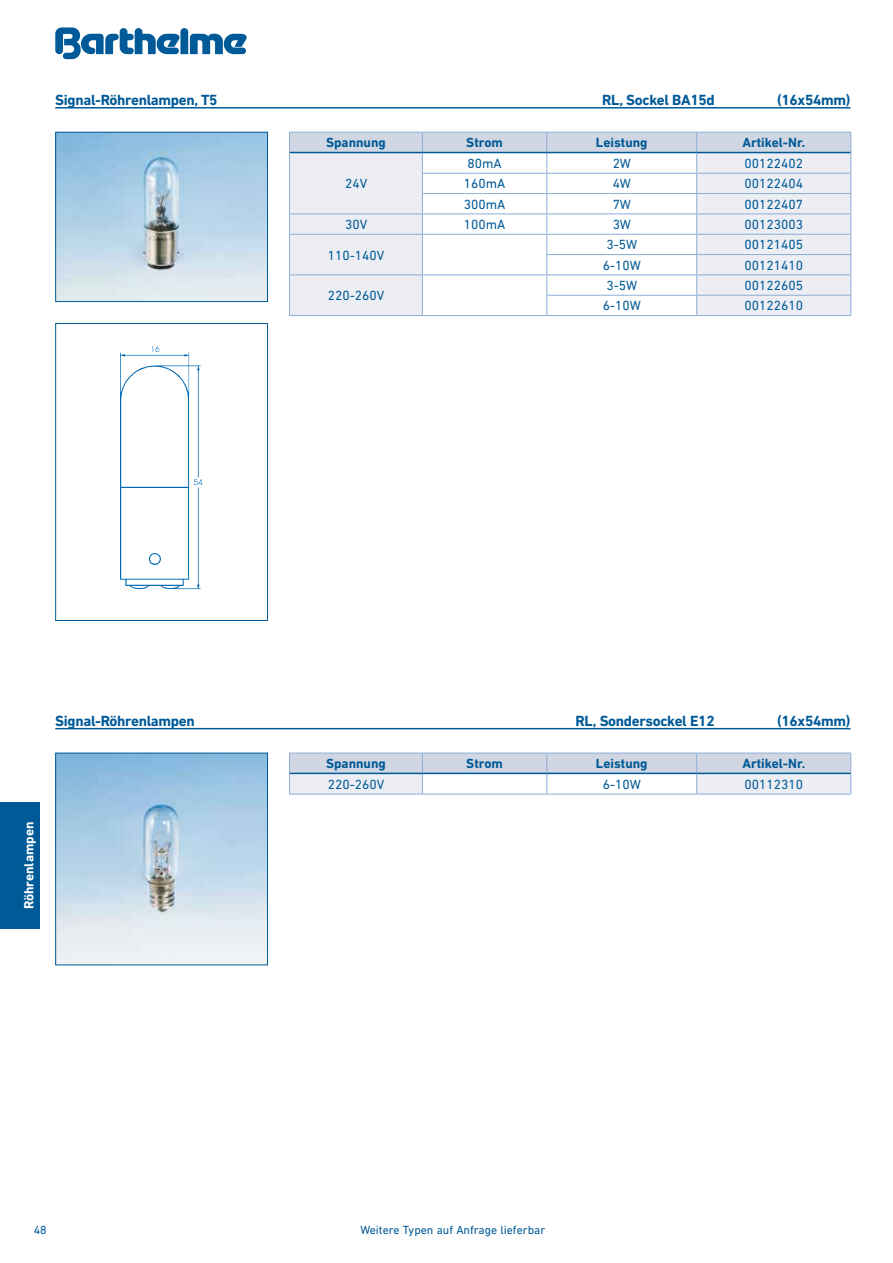
<style>
.page{position:relative;width:893px;height:1263px;background:#fff}
.page>*{position:absolute;margin:0;border:0;box-sizing:border-box;transform-origin:0 0}
.t1{font:700 15px "DIN Next LT Pro";letter-spacing:-.02em;color:#005a98}
.t2{font:13.5px "DIN Next LT Pro";color:#005a98}
.t3{font:700 13.5px "DIN Next LT Pro";color:#005a98}
.t4{font:700 13.5px "DIN Next LT Pro";color:#fff}
.t5{font:12px "DIN Next LT Pro";color:#005a98}
</style>
<div class="page">
<svg style="left:55px;top:27px;width:192px;height:32px"></svg>
<div style="left:0;top:803px;width:40px;height:126px;background:#005a98"></div>
<hr style="left:55px;top:107px;width:795px;height:2px;background:#005a98">
<img style="left:57px;top:134px;width:209px;height:166px">
<div style="left:55px;top:132px;width:213px;height:170px;border:1px solid #005a98"></div>
<hr style="left:289px;top:315px;width:133px;height:1px;background:#8baed7">
<hr style="left:422px;top:315px;width:125px;height:1px;background:#8baed7">
<hr style="left:547px;top:315px;width:150px;height:1px;background:#8baed7">
<svg style="left:289px;top:132px;width:562px;height:183px"></svg>
<hr style="left:697px;top:315px;width:154px;height:1px;background:#8baed7">
<hr style="left:55px;top:728px;width:795px;height:1px;background:#005a98">
<img style="left:57px;top:755px;width:209px;height:208px">
<div style="left:55px;top:753px;width:213px;height:212px;border:1px solid #005a98"></div>
<hr style="left:289px;top:794px;width:133px;height:1px;background:#8baed7">
<hr style="left:422px;top:794px;width:125px;height:1px;background:#8baed7">
<hr style="left:547px;top:794px;width:150px;height:1px;background:#8baed7">
<svg style="left:289px;top:753px;width:562px;height:41px"></svg>
<hr style="left:697px;top:794px;width:154px;height:1px;background:#8baed7">
<img style="left:121px;top:346px;width:81px;height:244px">
<div style="left:55px;top:323px;width:213px;height:298px;border:1px solid #005a98"></div>
<p class="t1" style="left:55px;top:91px;width:164px">Signal-Röhrenlampen, T5</p>
<p class="t1" style="left:602px;top:91px;width:114px">RL, Sockel BA15d</p>
<p class="t1" style="left:777px;top:91px;width:75px">(16x54mm)</p>
<p class="t3" style="left:326px;top:135px;width:61px">Spannung</p>
<p class="t3" style="left:466px;top:135px;width:38px">Strom</p>
<p class="t3" style="left:596px;top:135px;width:53px">Leistung</p>
<p class="t3" style="left:742px;top:135px;width:65px">Artikel-Nr.</p>
<p class="t2" style="left:345px;top:176px;width:24px">24V</p>
<p class="t2" style="left:467px;top:156px;width:36px">80mA</p>
<p class="t2" style="left:613px;top:156px;width:20px">2W</p>
<p class="t2" style="left:744px;top:156px;width:60px">00122402</p>
<p class="t2" style="left:464px;top:176px;width:43px">160mA</p>
<p class="t2" style="left:613px;top:176px;width:20px">4W</p>
<p class="t2" style="left:744px;top:176px;width:60px">00122404</p>
<p class="t2" style="left:464px;top:196px;width:43px">300mA</p>
<p class="t2" style="left:613px;top:196px;width:20px">7W</p>
<p class="t2" style="left:744px;top:196px;width:60px">00122407</p>
<p class="t2" style="left:345px;top:217px;width:24px">30V</p>
<p class="t2" style="left:464px;top:217px;width:43px">100mA</p>
<p class="t2" style="left:613px;top:217px;width:20px">3W</p>
<p class="t2" style="left:744px;top:217px;width:60px">00123003</p>
<p class="t2" style="left:328px;top:247px;width:58px">110-140V</p>
<p class="t2" style="left:606px;top:237px;width:32px">3-5W</p>
<p class="t2" style="left:744px;top:237px;width:60px">00121405</p>
<p class="t2" style="left:603px;top:257px;width:40px">6-10W</p>
<p class="t2" style="left:744px;top:257px;width:60px">00121410</p>
<p class="t2" style="left:328px;top:288px;width:58px">220-260V</p>
<p class="t2" style="left:606px;top:278px;width:32px">3-5W</p>
<p class="t2" style="left:744px;top:278px;width:60px">00122605</p>
<p class="t2" style="left:603px;top:298px;width:40px">6-10W</p>
<p class="t2" style="left:744px;top:298px;width:60px">00122610</p>
<p class="t4" style="left:21px;top:909px;width:89px;rotate:-90deg">Röhrenlampen</p>
<p class="t1" style="left:55px;top:712px;width:141px">Signal-Röhrenlampen</p>
<p class="t1" style="left:575px;top:712px;width:141px">RL, Sondersockel E12</p>
<p class="t1" style="left:777px;top:712px;width:75px">(16x54mm)</p>
<p class="t3" style="left:326px;top:756px;width:61px">Spannung</p>
<p class="t3" style="left:466px;top:756px;width:38px">Strom</p>
<p class="t3" style="left:596px;top:756px;width:53px">Leistung</p>
<p class="t3" style="left:742px;top:756px;width:65px">Artikel-Nr.</p>
<p class="t2" style="left:328px;top:777px;width:58px">220-260V</p>
<p class="t2" style="left:603px;top:777px;width:40px">6-10W</p>
<p class="t2" style="left:744px;top:777px;width:60px">00112310</p>
<p class="t5" style="left:34px;top:1223px;width:15px">48</p>
<p class="t5" style="left:360px;top:1223px;width:187px">Weitere Typen auf Anfrage lieferbar</p>
</div>
